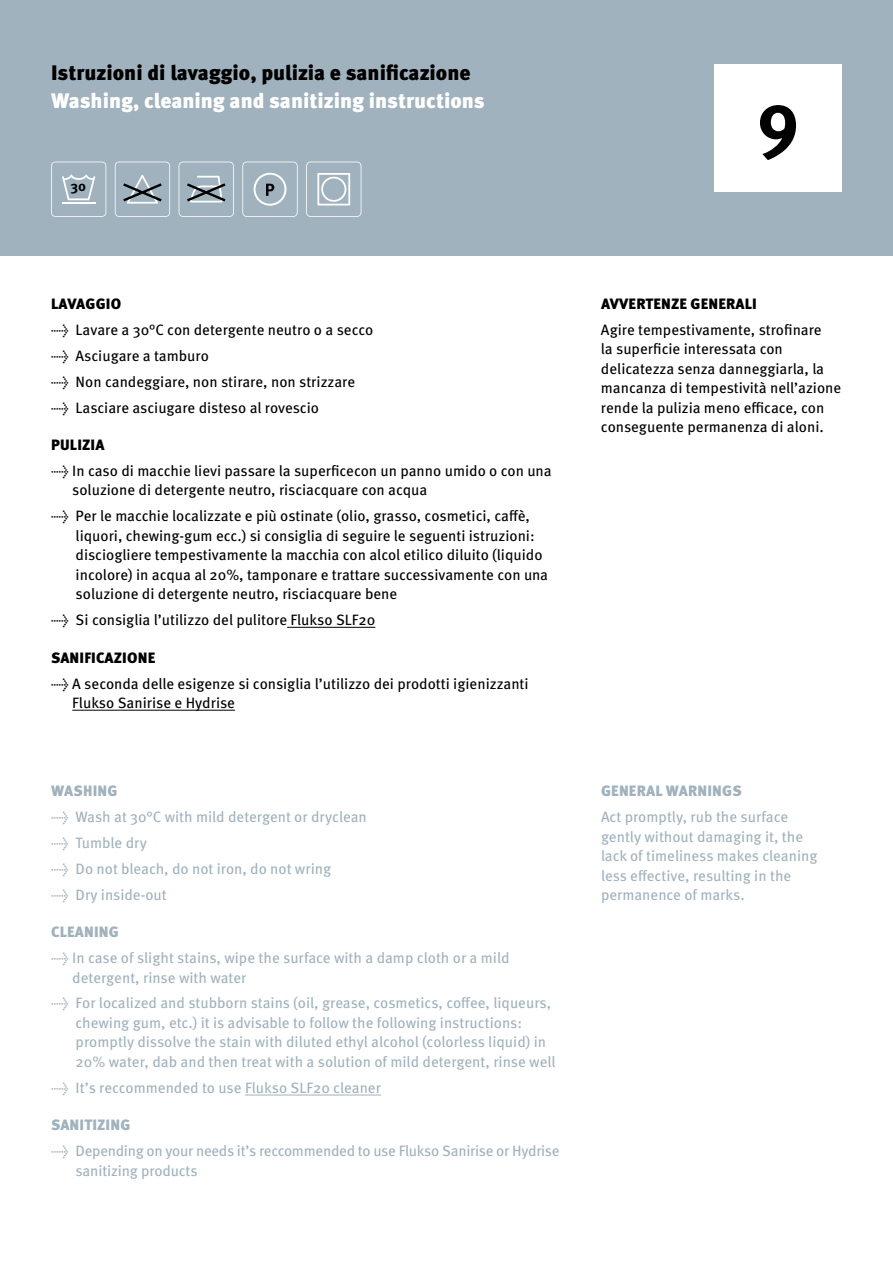
<style>
.page{position:relative;width:893px;height:1263px;background:#fff}
.page>*{position:absolute;margin:0;border:0;box-sizing:border-box;transform-origin:0 0}
.t1{font:700 75px "Meta Pro";color:#000}
.t2{font:900 21px "Meta Pro";color:#000}
.t3{font:900 21px "Meta Pro";color:#fff}
.t4{font:15px/19.5px "Meta Pro";color:#000}
.t5{font:15px/19.5px "Meta Pro";color:#a0b2bd}
.t6{font:15px/19.5px "Meta Pro";letter-spacing:-.02em;color:#a0b2bd}
.t7{font:900 15px "Meta Pro";letter-spacing:.01em;color:#000}
.t8{font:900 15px "Meta Pro";letter-spacing:.01em;color:#a0b2bd}
.t9{font:700 14.1px "Meta Pro";color:#000}
</style>
<div class="page">
<div style="left:0;top:0;width:893px;height:255px;background:#a0b2bd"></div>
<svg style="left:115px;top:162px;width:55px;height:55px"></svg>
<svg style="left:242px;top:162px;width:56px;height:55px"></svg>
<svg style="left:179px;top:162px;width:55px;height:55px"></svg>
<svg style="left:51px;top:162px;width:55px;height:55px"></svg>
<hr style="left:62px;top:202px;width:33px;height:2px;background:#fff">
<svg style="left:306px;top:162px;width:55px;height:55px"></svg>
<div style="left:714px;top:64px;width:128px;height:127px;background:#fff"></div>
<hr style="left:287px;top:627px;width:88px;height:1px;background:#000">
<hr style="left:72px;top:710px;width:163px;height:1px;background:#000">
<hr style="left:245px;top:1095px;width:136px;height:1px;background:#a0b2bd">
<h2 class="t2" style="left:51px;top:59px;width:421px">Istruzioni di lavaggio, pulizia e sanificazione</h2>
<h2 class="t3" style="left:51px;top:88px;width:435px">Washing, cleaning and sanitizing instructions</h2>
<p class="t9" style="left:70px;top:177px;width:17px">30</p>
<p class="t7" style="left:51px;top:294px;width:72px">LAVAGGIO</p>
<p class="t4" style="left:51px;top:320px;width:324px">→ Lavare a 30°C con detergente neutro o a secco</p>
<p class="t4" style="left:51px;top:346px;width:159px">→ Asciugare a tamburo</p>
<p class="t4" style="left:51px;top:372px;width:306px">→ Non candeggiare, non stirare, non strizzare</p>
<p class="t4" style="left:51px;top:398px;width:270px">→ Lasciare asciugare disteso al rovescio</p>
<p class="t7" style="left:51px;top:435px;width:55px">PULIZIA</p>
<p class="t4" style="left:72px;top:461px;width:481px;text-indent:-21px">→ In caso di macchie lievi passare la superficecon un panno umido o con una soluzione di detergente neutro, risciacquare con acqua</p>
<p class="t4" style="left:76px;top:507px;width:474px;text-indent:-25px">→ Per le macchie localizzate e più ostinate (olio, grasso, cosmetici, caffè, liquori, chewing-gum ecc.) si consiglia di seguire le seguenti istruzioni: disciogliere tempestivamente la macchia con alcol etilico diluito (liquido incolore) in acqua al 20%, tamponare e trattare successivamente con una soluzione di detergente neutro, risciacquare bene</p>
<p class="t4" style="left:51px;top:611px;width:326px">→ Si consiglia l’utilizzo del pulitore Flukso SLF20</p>
<p class="t7" style="left:51px;top:648px;width:106px">SANIFICAZIONE</p>
<p class="t4" style="left:72px;top:674px;width:458px;text-indent:-21px">→ A seconda delle esigenze si consiglia l’utilizzo dei prodotti igienizzanti<br>Flukso Sanirise e Hydrise</p>
<p class="t8" style="left:51px;top:781px;width:68px">WASHING</p>
<p class="t5" style="left:51px;top:808px;width:317px">→ Wash at 30°C with mild detergent or dryclean</p>
<p class="t5" style="left:51px;top:833px;width:97px">→ Tumble dry</p>
<p class="t5" style="left:51px;top:859px;width:282px">→ Do not bleach, do not iron, do not wring</p>
<p class="t5" style="left:51px;top:885px;width:117px">→ Dry inside-out</p>
<p class="t8" style="left:51px;top:922px;width:69px">CLEANING</p>
<p class="t5" style="left:72px;top:949px;width:439px;text-indent:-21px">→ In case of slight stains, wipe the surface with a damp cloth or a mild detergent, rinse with water</p>
<p class="t5" style="left:76px;top:994px;width:481px;text-indent:-25px">→ For localized and stubborn stains (oil, grease, cosmetics, coffee, liqueurs, chewing gum, etc.) it is advisable to follow the following instructions: promptly dissolve the stain with diluted ethyl alcohol (colorless liquid) in 20% water, dab and then treat with a solution of mild detergent, rinse well</p>
<p class="t5" style="left:51px;top:1078px;width:331px">→ It’s reccommended to use Flukso SLF20 cleaner</p>
<p class="t8" style="left:51px;top:1116px;width:81px">SANITIZING</p>
<p class="t6" style="left:76px;top:1142px;width:486px;text-indent:-25px">→ Depending on your needs it’s reccommended to use Flukso Sanirise or Hydrise sanitizing products</p>
<h1 class="t1" style="left:757px;top:71px;width:44px">9</h1>
<p class="t7" style="left:601px;top:294px;width:157px">AVVERTENZE GENERALI</p>
<p class="t4" style="left:601px;top:320px;width:242px">Agire tempestivamente, strofinare<br>la superficie interessata con delicatezza senza danneggiarla, la mancanza di tempestività nell’azione rende la pulizia meno efficace, con conseguente permanenza di aloni.</p>
<p class="t8" style="left:601px;top:781px;width:142px">GENERAL WARNINGS</p>
<p class="t5" style="left:601px;top:808px;width:218px">Act promptly, rub the surface gently without damaging it, the lack of timeliness makes cleaning less effective, resulting in the permanence of marks.</p>
</div>
